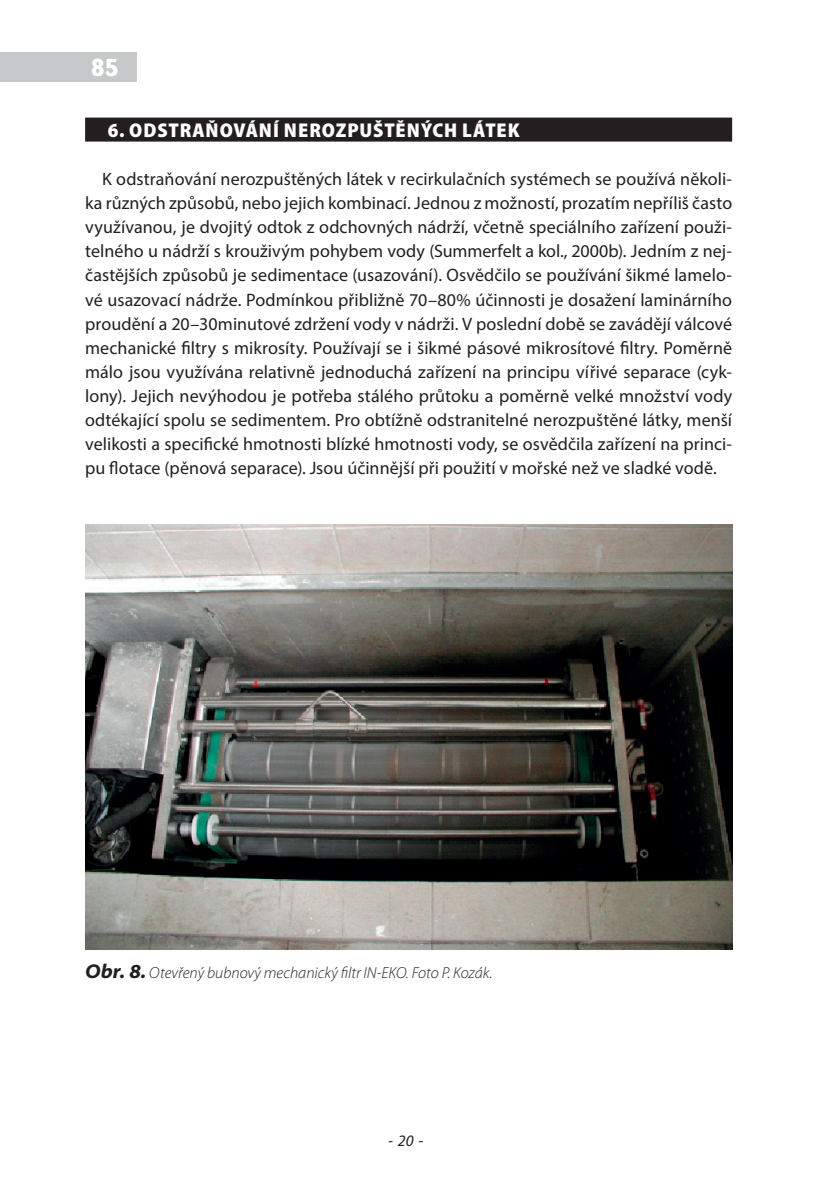
<style>
.page{position:relative;width:840px;height:1191px;background:#fff}
.page>*{position:absolute;margin:0;border:0;box-sizing:border-box;transform-origin:0 0}
.t1{font:700 24px "Dyna Grotesk DCE";color:#fff}
.Nadpis_1{font:900 semi-condensed 20px "Myriad Pro";letter-spacing:.04em;color:#fff}
.Odstavec{font:18px/24px "Myriad Pro";letter-spacing:.005em;color:#231f20;text-align:justify}
.Popis{font:italic 300 16px "Myriad Pro";color:#231f20}
.t2{font:italic 16px "Myriad Pro";color:#231f20}
.s1{font-weight:700;font-stretch:semi-expanded;font-size:20px}
</style>
<div class="page">
<div style="left:0;top:53px;width:136px;height:29px;background:#c7c8ca"></div>
<div style="left:85px;top:118px;width:646px;height:24px;background:#231f20"></div>
<img style="left:85px;top:524px;width:646px;height:426px">
<h1 class="t1" style="left:91px;top:53px;width:28px">85</h1>
<p class="Nadpis_1" style="left:108px;top:117px;width:413px">6. ODSTRAŇOVÁNÍ NEROZPUŠTĚNÝCH LÁTEK</p>
<p class="Odstavec" style="left:85px;top:167px;width:648px;text-indent:17px">K odstraňování nerozpuštěných látek v recirkulačních systémech se používá několi&shy;ka různých způsobů, nebo jejich kombinací. Jednou z možností, prozatím nepříliš často využívanou, je dvojitý odtok z odchovných nádrží, včetně speciálního zařízení použi&shy;telného u nádrží s krouživým pohybem vody (Summerfelt a kol., 2000b). Jedním z nej&shy;častějších způsobů je sedimentace (usazování). Osvědčilo se používání šikmé lamelo&shy;vé usazovací nádrže. Podmínkou přibližně 70–80% účinnosti je dosažení laminárního proudění a 20–30minutové zdržení vody v nádrži. V poslední době se zavádějí válcové mechanické filtry s mikrosíty. Používají se i šikmé pásové mikrosítové filtry. Poměrně málo jsou využívána relativně jednoduchá zařízení na principu vířivé separace (cyk&shy;lony). Jejich nevýhodou je potřeba stálého průtoku a poměrně velké množství vody odtékající spolu se sedimentem. Pro obtížně odstranitelné nerozpuštěné látky, menší velikosti a specifické hmotnosti blízké hmotnosti vody, se osvědčila zařízení na princi&shy;pu flotace (pěnová separace). Jsou účinnější při použití v mořské než ve sladké vodě.</p>
<p class="Popis" style="left:85px;top:962px;width:409px"><span class="s1">Obr. 8.</span> Otevřený bubnový mechanický filtr IN-EKO. Foto P. Kozák.</p>
<p class="t2" style="left:388px;top:1130px;width:37px">-20-</p>
</div>
